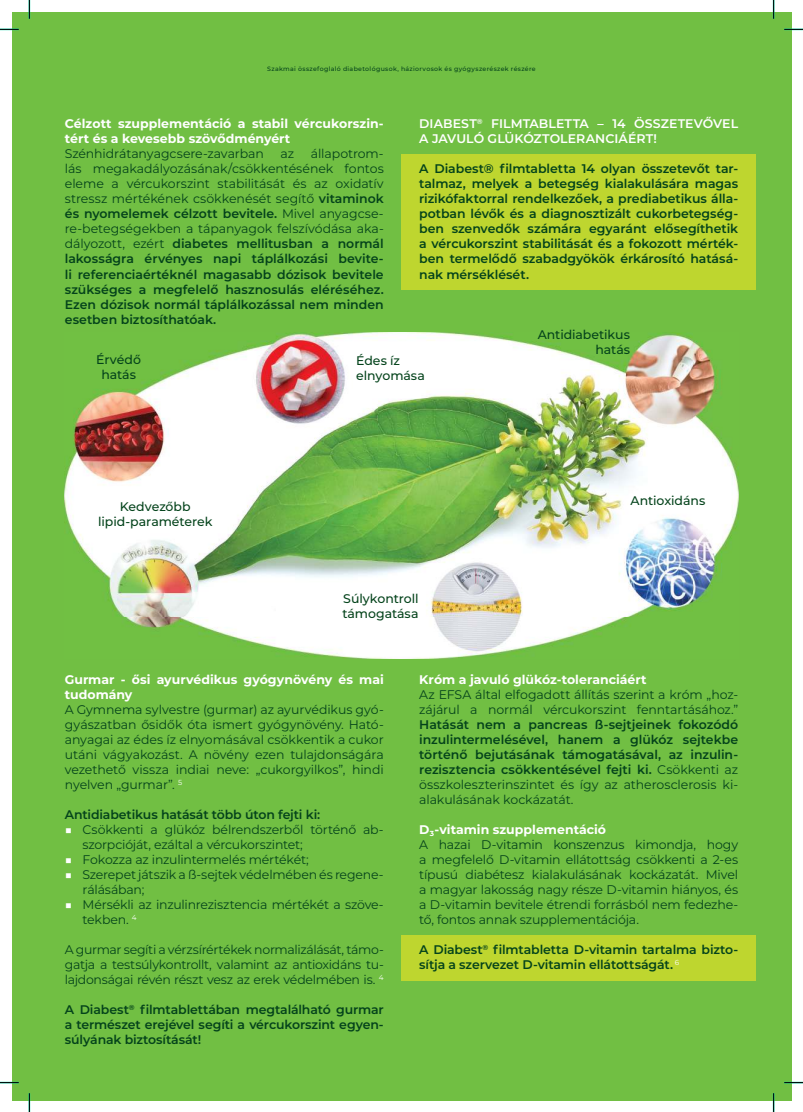
<style>
.page{position:relative;width:803px;height:1112px;background:#fff}
.page>*{position:absolute;margin:0;border:0;box-sizing:border-box;transform-origin:0 0}
.t1{font:600 12.5px/15px "Montserrat";letter-spacing:-.005em;color:#04431b;text-align:justify}
.t2{font:12.5px/15px "Montserrat";letter-spacing:-.015em;color:#04431b}
.t3{font:700 12.5px/15px "Montserrat";color:#fff}
.t4{font:500 12.5px/15px "Montserrat";letter-spacing:-.005em;color:#04431b}
.t5{font:600 12.5px/15px "Montserrat";letter-spacing:.005em;color:#fff}
.t6{font:500 6.25px "Montserrat";letter-spacing:.055em;color:#04431b}
.s1{font-weight:400}
.s2{color:#fff}
.s3{font-weight:700;color:#fff}
</style>
<div class="page">
<div style="left:12px;top:12px;width:779px;height:1087px;background:#71bf43"></div>
<div style="left:401px;top:155px;width:355px;height:135px;background:#bed62f"></div>
<div style="left:401px;top:934px;width:355px;height:45px;background:#bed62f"></div>
<img style="left:65px;top:332px;width:673px;height:326px">
<svg style="left:0;top:29px;width:19px;height:1px"></svg>
<svg style="left:784px;top:29px;width:19px;height:1px"></svg>
<svg style="left:0;top:1081px;width:19px;height:2px"></svg>
<svg style="left:784px;top:1081px;width:19px;height:2px"></svg>
<svg style="left:29px;top:0;width:1px;height:19px"></svg>
<svg style="left:29px;top:1093px;width:1px;height:18px"></svg>
<svg style="left:773px;top:0;width:1px;height:19px"></svg>
<svg style="left:773px;top:1093px;width:1px;height:18px"></svg>
<p class="t6" style="left:267px;top:65px;width:270px">Szakmai összefoglaló diabetológusok, háziorvosok és gyógyszerészek részére</p>
<p class="t3" style="left:65px;top:117px;width:320px">Célzott szupplementáció a stabil vércukorszin&shy;tért és a kevesebb szövődményért</p>
<p class="t2" style="left:65px;top:147px;width:201px">Szénhidrátanyagcsere-zavarban</p>
<p class="t2" style="left:281px;top:147px;width:15px">az</p>
<p class="t1" style="left:65px;top:146px;width:320px;text-indent:246px"><span class="s1">állapotrom&shy;lás megakadályozásának/csökkentésének fontos eleme a vércukorszint stabilitását és az oxidatív stressz mértékének csökkenését segítő</span> vitaminok és nyomelemek célzott bevitele. <span class="s1">Mivel anyagcse&shy;re-betegségekben a tápanyagok felszívódása aka&shy;dályozott, ezért</span> diabetes mellitusban a normál lakosságra érvényes napi táplálkozási bevite&shy;li refe renciaértéknél magasabb dózisok bevitele szük séges a megfelelő hasznosulás eléréséhez.<br>Ezen dózisok normál táplálkozással nem minden esetben biztosíthatóak.</p>
<p class="t5" style="left:419px;top:116px;width:320px">DIABEST<sup>®</sup> FILMTABLETTA – 14 ÖSSZETEVŐVEL<br>A JAVULÓ GLÜKÓZTOLERANCIÁÉRT!</p>
<p class="t1" style="left:419px;top:161px;width:320px">A Diabest® filmtabletta 14 olyan összetevőt tar&shy;talmaz, melyek a betegség kialakulására magas rizikófaktorral rendelkezőek, a prediabetikus álla&shy;potban lévők és a diagnosztizált cukorbetegség&shy;ben szenvedők számára egyaránt elősegíthetik a vércukorszint stabilitását és a fokozott mérték&shy;ben termelődő szabadgyökök érkárosító hatásá&shy;nak mérséklését.</p>
<p class="t4" style="left:96px;top:352px;width:46px;text-align:center">Érvédő hatás</p>
<p class="t4" style="left:98px;top:499px;width:116px;text-align:center">Kedvezőbb lipid-paraméterek</p>
<p class="t4" style="left:356px;top:353px;width:70px">Édes íz elnyomása</p>
<p class="t4" style="left:342px;top:591px;width:78px">Súlykontroll támogatása</p>
<p class="t4" style="left:538px;top:327px;width:94px;text-align:right">Antidiabetikus hatás</p>
<p class="t4" style="left:630px;top:493px;width:76px">Antioxidáns</p>
<p class="t3" style="left:65px;top:672px;width:320px">Gurmar - ősi ayurvédikus gyógynövény és mai tudomány</p>
<p class="t2" style="left:65px;top:702px;width:320px;text-align:justify">A Gymnema sylvestre (gurmar) az ayurvédikus gyó&shy;gyászatban ősidők óta ismert gyógynövény. Ható&shy;anyagai az édes íz elnyomásával csökkentik a cukor utáni vágyakozást. A növény ezen tulajdonságára vezethető vissza indiai neve: „cukorgyilkos”, hindi nyelven „gurmar”. <sup>5</sup></p>
<p class="t1" style="left:65px;top:806px;width:257px">Antidiabetikus hatását több úton fejti ki:</p>
<p class="t2" style="left:83px;top:822px;width:303px;text-indent:-18px"><span class="s2">■</span> Csökkenti a glükóz bélrendszerből történő ab&shy;szorpcióját, ezáltal a vércukorszintet;</p>
<p class="t2" style="left:65px;top:852px;width:245px"><span class="s2">■</span> Fokozza az inzulintermelés mértékét;</p>
<p class="t2" style="left:83px;top:867px;width:303px;text-indent:-18px"><span class="s2">■</span> Szerepet játszik a ß-sejtek védelmében és regene&shy;rálásában;</p>
<p class="t2" style="left:83px;top:897px;width:303px;text-indent:-18px"><span class="s2">■</span> Mérsékli az inzulinrezisztencia mértékét a szöve&shy;tekben. <sup>4</sup></p>
<p class="t2" style="left:65px;top:942px;width:320px;text-align:justify">A gurmar segíti a vérzsírértékek normalizálását, támo&shy;gatja a testsúlykontrollt, valamint az antioxidáns tu&shy;lajdonságai révén részt vesz az erek védelmében is. <sup>4</sup></p>
<p class="t1" style="left:65px;top:1001px;width:320px">A Diabest<sup>®</sup> filmtablettában megtalálható gurmar a természet erejével segíti a vércukorszint egyen&shy;súlyának biztosítását!</p>
<p class="t3" style="left:419px;top:672px;width:229px">Króm a javuló glükóz-toleranciáért</p>
<p class="t2" style="left:419px;top:687px;width:320px">Az EFSA által elfogadott állítás szerint a króm „hoz&shy;zájárul a normál vércukorszint fenntartásához.”</p>
<p class="t1" style="left:419px;top:716px;width:320px">Hatását nem a pancreas ß-sejtjeinek fokozódó inzulintermelésével, hanem a glükóz sejtekbe történő bejutásának támogatásával, az inzulin&shy;rezisztencia csökkentésével fejti ki. <span class="s1">Csökkenti az összkoleszterinszintet és így az atherosclerosis ki&shy;alakulásának kockázatát.</span></p>
<p class="t2" style="left:419px;top:822px;width:320px"><span class="s3">D</span><sub>3</sub><span class="s3">-vitamin szupplementáció<br></span>A hazai D-vitamin konszenzus kimondja, hogy a meg felelő D-vitamin ellátottság csökkenti a 2-es típusú diabétesz kialakulásának kockázatát. Mivel a magyar lakosság nagy része D-vitamin hiányos, és a D-vitamin bevitele étrendi forrásból nem fedezhe&shy;tő, fontos annak szupplementációja.</p>
<p class="t1" style="left:419px;top:941px;width:320px">A Diabest<sup>®</sup> filmtabletta D-vitamin tartalma bizto&shy;sítja a szervezet D-vitamin ellátottságát. <sup>6</sup></p>
</div>
